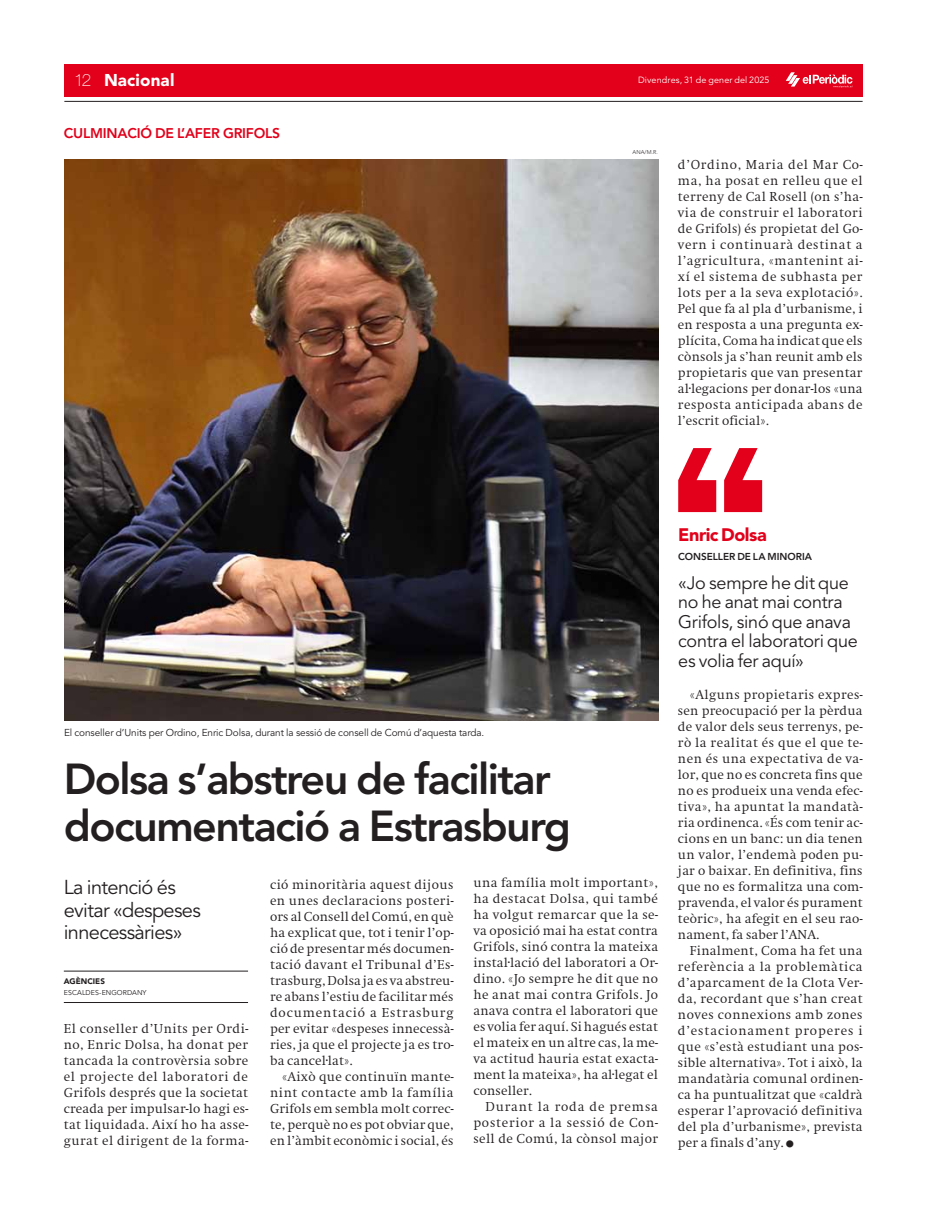
<style>
.page{position:relative;width:927px;height:1220px;background:#fff}
.page>*{position:absolute;margin:0;border:0;box-sizing:border-box;transform-origin:0 0}
.t1{font:800 43px/47px "Avenir LT Std";letter-spacing:-.035em;color:#231f20}
.t2{font:20px/22.5px "Avenir LT Std";letter-spacing:-.035em;color:#231f20}
.t3{font:18px/19.5px "Avenir LT Std";letter-spacing:-.015em;color:#231f20}
.t4{font:900 18px "Avenir LT Std";letter-spacing:-.025em;color:#e2001a}
.t5{font:900 17px "Avenir LT Std";letter-spacing:.01em;color:#fff}
.t6{font:800 14px "Avenir LT Std";letter-spacing:-.015em;color:#e2001a}
.t7{font:300 12.5px/16px "Swift ND Std";letter-spacing:.015em;color:#231f20;text-align:justify}
.t8{font:10px "Avenir LT Std";letter-spacing:-.01em;color:#231f20}
.t9{font:800 10px "Avenir LT Std";color:#231f20}
.t10{font:9px "Avenir LT Std";letter-spacing:.015em;color:#fff}
.t11{font:900 8px "Avenir LT Std";color:#231f20}
.t12{font:7px "Avenir LT Std";letter-spacing:.01em;color:#231f20}
.t13{font:300 5.5px "Avenir LT Std";color:#231f20}
.s1{font-family:"Helvetica Neue LT Std";font-weight:100}
</style>
<div class="page">
<div style="left:64px;top:64px;width:798px;height:32px;background:#e2001a"></div>
<svg style="left:785px;top:72px;width:67px;height:16px"></svg>
<hr style="left:64px;top:101px;width:798px;height:1px;background:#231f20">
<hr style="left:64px;top:971px;width:184px;height:1px;background:#231f20">
<hr style="left:64px;top:1002px;width:184px;height:1px;background:#231f20">
<img style="left:64px;top:160px;width:594px;height:560px">
<svg style="left:678px;top:448px;width:84px;height:64px"></svg>
<h3 class="t5" style="left:74px;top:70px;width:102px"><span class="s1">12</span> Nacional</h3>
<p class="t10" style="left:638px;top:75px;width:133px">Divendres, 31 de gener del 2025</p>
<p class="t6" style="left:64px;top:125px;width:218px">CULMINACIÓ DE L’AFER GRIFOLS</p>
<p class="t13" style="left:632px;top:149px;width:27px">ANA/M.R.</p>
<p class="t7" style="left:678px;top:156px;width:186px">d’Ordino, Maria del Mar Co&shy;ma, ha posat en relleu que el terreny de Cal Rosell (on s’ha&shy;via de construir el laboratori de Grifols) és propietat del Go&shy;vern i continuarà destinat a l’agricultura, «mantenint ai&shy;xí el sistema de subhasta per lots per a la seva explotació».<br>Pel que fa al pla d’urbanisme, i en resposta a una pregunta ex&shy;plícita, Coma ha indicat que els cònsols ja s’han reunit amb els propietaris que van presentar al·legacions per donar-los «una resposta anticipada abans de l’escrit oficial».</p>
<p class="t8" style="left:64px;top:727px;width:422px">El conseller d’Units per Ordino, Enric Dolsa, durant la sessió de consell de Comú d’aquesta tarda.</p>
<h1 class="t1" style="left:64px;top:755px;width:508px">Dolsa s’abstreu de facilitar documentació a Estrasburg</h1>
<h2 class="t2" style="left:64px;top:877px;width:139px">La intenció és evitar «despeses innecessàries»</h2>
<p class="t11" style="left:64px;top:976px;width:43px">AGÈNCIES</p>
<p class="t12" style="left:64px;top:989px;width:84px">ESCALDES-ENGORDANY</p>
<p class="t7" style="left:64px;top:1021px;width:186px">El conseller d’Units per Ordi&shy;no, Enric Dolsa, ha donat per tancada la controvèrsia sobre el projecte del laboratori de Grifols després que la societat creada per impulsar-lo hagi es&shy;tat liquidada. Així ho ha asse&shy;gurat el dirigent de la forma-</p>
<p class="t7" style="left:270px;top:877px;width:185px">ció minoritària aquest dijous en unes declaracions posteri&shy;ors al Consell del Comú, en què ha explicat que, tot i tenir l’op&shy;ció de presentar més documen&shy;tació davant el Tribunal d’Es&shy;trasburg, Dolsa ja es va abstreu&shy;re abans l’estiu de facilitar més documentació a Estrasburg per evitar «despeses innecessà&shy;ries, ja que el projecte ja es tro&shy;ba cancel·lat».</p>
<p class="t7" style="left:270px;top:1069px;width:185px;text-indent:12px">«Això que continuïn mante&shy;nint contacte amb la família Grifols em sembla molt correc&shy;te, perquè no es pot obviar que, en l’àmbit econòmic i social, és</p>
<p class="t7" style="left:473px;top:874px;width:186px">una família molt important», ha destacat Dolsa, qui també ha volgut remarcar que la se&shy;va oposició mai ha estat contra Grifols, sinó contra la mateixa instal·lació del laboratori a Or&shy;dino. «Jo sempre he dit que no he anat mai contra Grifols. Jo anava contra el laboratori que es volia fer aquí. Si hagués estat el mateix en un altre cas, la me&shy;va actitud hauria estat exacta&shy;ment la mateixa», ha al·legat el conseller.</p>
<p class="t7" style="left:473px;top:1098px;width:186px;text-indent:12px">Durant la roda de premsa posterior a la sessió de Con&shy;sell de Comú, la cònsol major</p>
<h3 class="t4" style="left:678px;top:524px;width:90px">Enric Dolsa</h3>
<h3 class="t3" style="left:678px;top:573px;width:181px">«Jo sempre he dit que no he anat mai contra<br>Grifols, sinó que anava contra el laboratori que es volia fer aquí»</h3>
<p class="t9" style="left:678px;top:551px;width:135px">CONSELLER DE LA MINORIA</p>
<p class="t7" style="left:678px;top:687px;width:186px;text-indent:12px">«Alguns propietaris expres&shy;sen preocupació per la pèrdua de valor dels seus terrenys, pe&shy;rò la realitat és que el que te&shy;nen és una expectativa de va&shy;lor, que no es concreta fins que no es produeix una venda efec&shy;tiva», ha apuntat la mandatà&shy;ria ordinenca. «És com tenir ac&shy;cions en un banc: un dia tenen un valor, l’endemà poden pu&shy;jar o baixar. En definitiva, fins que no es formalitza una com&shy;pravenda, el valor és purament teòric», ha afegit en el seu rao&shy;nament, fa saber l’ANA.</p>
<p class="t7" style="left:678px;top:943px;width:186px;text-indent:12px">Finalment, Coma ha fet una referència a la problemàtica d’aparcament de la Clota Ver&shy;da, recordant que s’han creat noves connexions amb zones d’estacionament properes i que «s’està estudiant una pos&shy;sible alternativa». Tot i això, la mandatària comunal ordinen&shy;ca ha puntualitzat que «caldrà esperar l’aprovació definitiva del pla d’urbanisme», prevista per a finals d’any.</p>
</div>
